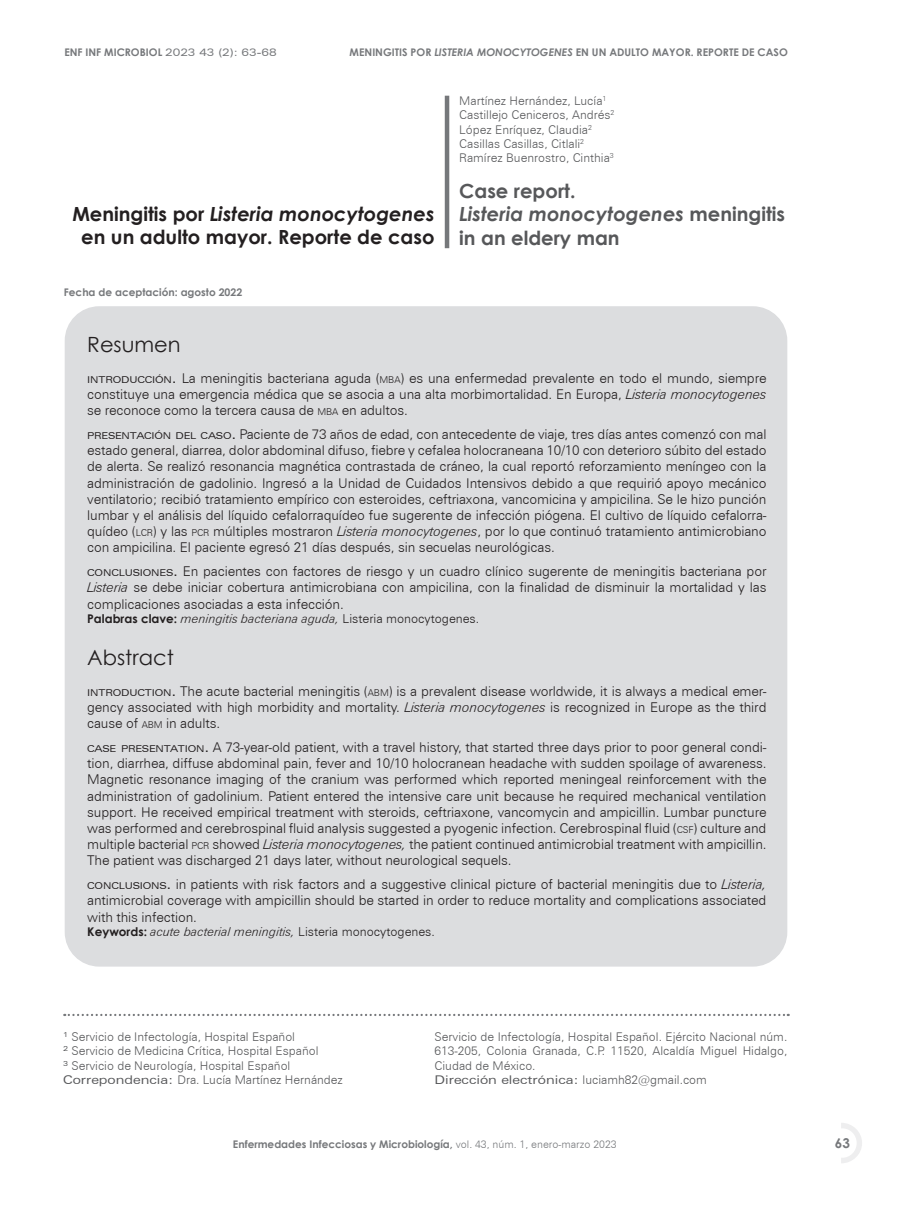
<style>
.page{position:relative;width:915px;height:1212px;background:#fff}
.page>*{position:absolute;margin:0;border:0;box-sizing:border-box;transform-origin:0 0}
.t1{font:21px "Century Gothic";color:#231f20}
.t2{font:700 19.5px/23.4px "Century Gothic";color:#231f20;text-align:center}
.t3{font:700 19.5px/23.4px "Century Gothic";color:#57585a}
.t4{font:300 13.5px/16.2px "Zurich BT";letter-spacing:-.01em;color:#231f20;text-align:justify}
.t5{font:700 13.5px "Century Gothic";color:#76787b}
.t6{font:italic 300 12.3px "Zurich BT";color:#231f20}
.t7{font:300 12px/14.4px "Zurich BT";color:#57585a}
.t8{font:700 10.5px "Century Gothic";color:#76787b}
.s1{font-family:"Zurich BT";font-weight:400;font-stretch:expanded}
.s2{font-style:italic}
.s3{font-weight:400;font-stretch:expanded;font-size:9.45px}
.s4{font-weight:400;font-stretch:expanded}
.s5{font-size:9.45px}
.s6{font-family:"Century Gothic";font-weight:700;font-style:normal;font-size:12px}
.s7{font-style:normal}
.s8{font-family:"Zurich BT";font-weight:300}
</style>
<div class="page">
<svg style="left:841px;top:1123px;width:20px;height:40px"></svg>
<div style="left:830px;top:1131px;width:23px;height:24px;background:#fff;border-radius:50%"></div>
<div style="left:827px;top:1128px;width:29px;height:30px;border:6px solid #fff;border-radius:50%"></div>
<div style="left:444px;top:96px;width:5px;height:152px;background:#76787b"></div>
<div style="left:65px;top:307px;width:721px;height:659px;background:#dcdddf;border-radius:34px"></div>
<svg style="left:64px;top:1014px;width:724px;height:2px"></svg>
<p class="t8" style="left:64px;top:44px;width:214px">ENF INF MICROBIOL <span class="s1">2023 43 (2): 63-68</span></p>
<p class="t8" style="left:349px;top:44px;width:439px">MENINGITIS POR <span class="s2">LISTERIA MONOCYTOGENES</span> EN UN ADULTO MAYOR. REPORTE DE CASO</p>
<h2 class="t2" style="left:72px;top:201px;width:363px">Meningitis por <span class="s2">Listeria monocytogenes </span>en un adulto mayor. Reporte de caso</h2>
<p class="t8" style="left:64px;top:285px;width:180px">Fecha de aceptación: agosto 2022</p>
<p class="t7" style="left:459px;top:93px;width:157px">Martínez Hernández, Lucía<sup>1<br></sup>Castillejo Ceniceros, Andrés<sup>2<br></sup>López Enríquez, Claudia<sup>2<br></sup>Casillas Casillas, Citlali<sup>2<br></sup>Ramírez Buenrostro, Cinthia<sup>3</sup></p>
<h2 class="t3" style="left:459px;top:178px;width:327px">Case report.<br><span class="s2">Listeria monocytogenes</span> meningitis in an eldery man</h2>
<h1 class="t1" style="left:87px;top:329px;width:95px">Resumen</h1>
<p class="t4" style="left:87px;top:370px;width:680px"><span class="s3">INTRODUCCIÓN</span><span class="s4">.</span> La meningitis bacteriana aguda (<span class="s5">MBA</span>) es una enfermedad prevalente en todo el mundo, siempre constituye una emergencia médica que se asocia a una alta morbimortalidad. En Europa, <span class="s2">Listeria monocytogenes </span>se reconoce como la tercera causa de <span class="s5">MBA</span> en adultos.</p>
<p class="t4" style="left:87px;top:426px;width:680px"><span class="s3">PRESENTACIÓN DEL CASO</span><span class="s4">.</span> Paciente de 73 años de edad, con antecedente de viaje, tres días antes comenzó con mal estado general, diarrea, dolor abdominal difuso, fiebre y cefalea holocraneana 10/10 con deterioro súbito del estado de alerta. Se realizó resonancia magnética contrastada de cráneo, la cual reportó reforzamiento meníngeo con la administración de gadolinio. Ingresó a la Unidad de Cuidados Intensivos debido a que requirió apoyo mecánico ventilatorio; recibió tratamiento empírico con esteroides, ceftriaxona, vancomicina y ampicilina. Se le hizo punción lumbar y el análisis del líquido cefalorraquídeo fue sugerente de infección piógena. El cultivo de líquido cefalorra&shy;quídeo (<span class="s5">LCR</span>) y las <span class="s5">PCR</span> múltiples mostraron <span class="s2">Listeria monocytogenes</span>, por lo que continuó tratamiento antimicrobiano con ampicilina. El paciente egresó 21 días después, sin secuelas neurológicas.</p>
<p class="t4" style="left:87px;top:563px;width:680px"><span class="s3">CONCLUSIONES</span><span class="s4">.</span> En pacientes con factores de riesgo y un cuadro clínico sugerente de meningitis bacteriana por <span class="s2">Listeria</span> se debe iniciar cobertura antimicrobiana con ampicilina, con la finalidad de disminuir la mortalidad y las complicaciones asociadas a esta infección.</p>
<p class="t6" style="left:87px;top:611px;width:393px"><span class="s6">Palabras clave:</span> meningitis bacteriana aguda, <span class="s7">Listeria monocytogenes.</span></p>
<h1 class="t1" style="left:87px;top:642px;width:88px">Abstract</h1>
<p class="t4" style="left:87px;top:683px;width:680px"><span class="s3">INTRODUCTION</span><span class="s4">.</span> The acute bacterial meningitis (<span class="s5">ABM</span>) is a prevalent disease worldwide, it is always a medical emer&shy;gency associated with high morbidity and mortality. <span class="s2">Listeria monocytogenes</span> is recognized in Europe as the third cause of <span class="s5">ABM</span> in adults.</p>
<p class="t4" style="left:87px;top:739px;width:680px"><span class="s3">CASE PRESENTATION</span><span class="s4">.</span> A 73-year-old patient, with a travel history, that started three days prior to poor general condi&shy;tion, diarrhea, diffuse abdominal pain, fever and 10/10 holocranean headache with sudden spoilage of awareness.<br>Magnetic resonance imaging of the cranium was performed which reported meningeal reinforcement with the administration of gadolinium. Patient entered the intensive care unit because he required mechanical ventilation support. He received empirical treatment with steroids, ceftriaxone, vancomycin and ampicillin. Lumbar puncture was performed and cerebrospinal fluid analysis suggested a pyogenic infection. Cerebrospinal fluid (<span class="s5">CSF</span>) culture and multiple bacterial <span class="s5">PCR</span> showed <span class="s2">Listeria monocytogenes,</span> the patient continued antimicrobial treatment with ampicillin.<br>The patient was discharged 21 days later, without neurological sequels.</p>
<p class="t4" style="left:87px;top:876px;width:680px"><span class="s3">CONCLUSIONS</span><span class="s4">.</span> in patients with risk factors and a suggestive clinical picture of bacterial meningitis due to <span class="s2">Listeria, </span>antimicrobial coverage with ampicillin should be started in order to reduce mortality and complications associated with this infection.</p>
<p class="t6" style="left:87px;top:924px;width:349px"><span class="s6">Keywords:</span> acute bacterial meningitis, <span class="s7">Listeria monocytogenes.</span></p>
<p class="t7" style="left:63px;top:1029px;width:281px"><sup>1</sup> Servicio de Infectología, Hospital Español<br><sup>2</sup> Servicio de Medicina Crítica, Hospital Español<br><sup>3</sup> Servicio de Neurología, Hospital Español <span class="s4">Correpondencia:</span> Dra. Lucía Martínez Hernández</p>
<p class="t7" style="left:434px;top:1029px;width:354px">Servicio de Infectología, Hospital Español. Ejército Nacional núm.<br>613-205, Colonia Granada, C.P. 11520, Alcaldía Miguel Hidalgo, Ciudad de México.<br><span class="s4">Dirección electrónica:</span> luciamh82@gmail.com</p>
<p class="t8" style="left:233px;top:1136px;width:385px">Enfermedades Infecciosas y Microbiología, <span class="s8">vol. 43, núm. 1, enero-marzo 2023</span></p>
<p class="t5" style="left:834px;top:1133px;width:17px">63</p>
</div>
